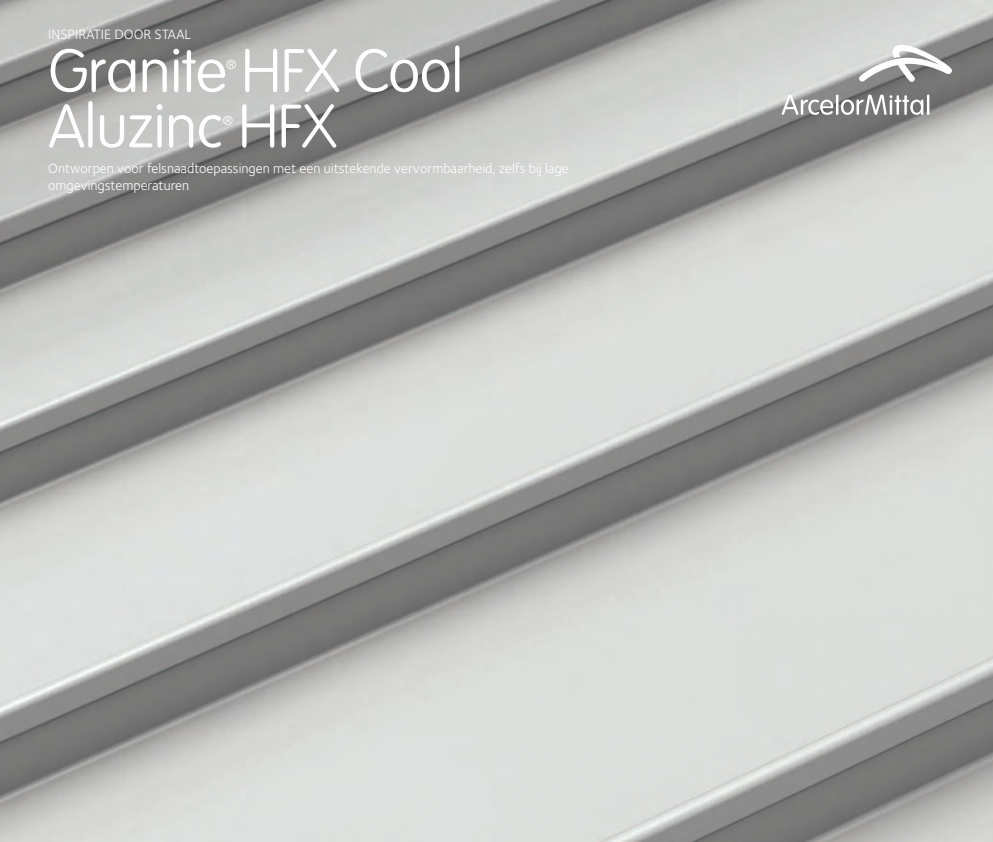
<style>
.page{position:relative;width:993px;height:842px;background:#fff}
.page>*{position:absolute;margin:0;border:0;box-sizing:border-box;transform-origin:0 0}
.t1{font:100 60px "VAG Rounded Std";letter-spacing:-.01em;color:#fff}
.t2{font:14px/17px "Foundry Sterling";color:#fff}
.t3{font:100 13px "VAG Rounded Std";color:#fff}
</style>
<div class="page">
<img style="left:0;top:0;width:992px;height:842px">
<svg style="left:858px;top:45px;width:93px;height:37px"></svg>
<hr style="left:835px;top:95px;width:3px;height:20px;background:#fff">
<svg style="left:781px;top:95px;width:52px;height:20px"></svg>
<hr style="left:926px;top:95px;width:3px;height:20px;background:#fff">
<svg style="left:840px;top:95px;width:83px;height:20px"></svg>
<p class="t2" style="left:48px;top:27px;width:144px">INSPIRATIE DOOR STAAL</p>
<h1 class="t1" style="left:48px;top:45px;width:416px">Granite HFX Cool</h1>
<p class="t3" style="left:226px;top:59px;width:12px">®</p>
<h1 class="t1" style="left:48px;top:101px;width:290px">Aluzinc HFX</h1>
<p class="t3" style="left:222px;top:115px;width:12px">®</p>
<p class="t2" style="left:48px;top:161px;width:521px">Ontworpen voor felsnaadtoepassingen met een uitstekende vervormbaarheid, zelfs bij lage omgevingstemperaturen</p>
</div>
